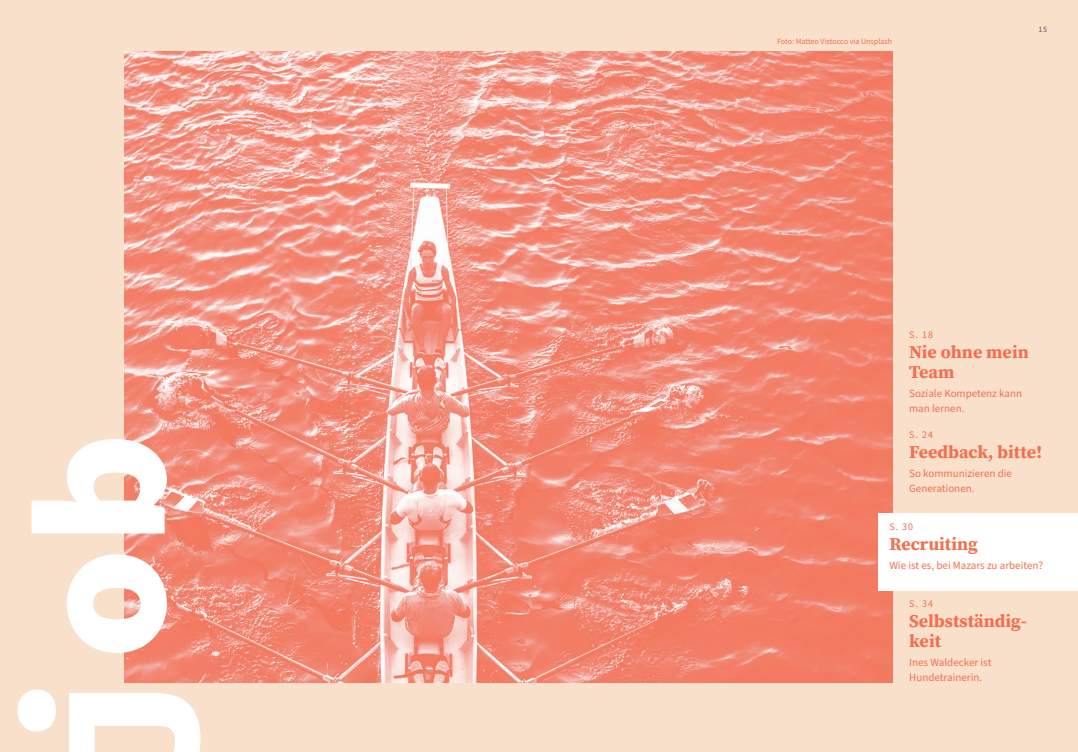
<style>
.page{position:relative;width:1078px;height:752px;background:#fff}
.page>*{position:absolute;margin:0;border:0;box-sizing:border-box;transform-origin:0 0}
.t1{font:191px "Source Code Variable";color:#fff}
.t2{font:18px/20px "Source Serif Variable";color:#f36f4f}
.t3{font:11px/15px "Source Sans Pro";color:#f36f4f}
.t4{font:10px "Source Sans Pro";letter-spacing:.1em;color:#f36f4f}
.t5{font:8px "Source Sans Pro";color:#f36f4f}
.t6{font:8px "Source Sans Pro";color:#57585a}
</style>
<div class="page">
<div style="left:0;top:0;width:1077px;height:751px;background:#f8e0cb"></div>
<img style="left:125px;top:51px;width:766px;height:631px">
<div style="left:877px;top:512px;width:200px;height:78px;background:#fff"></div>
<h1 class="t1" style="left:-38px;top:775px;width:346px;rotate:-90deg">job</h1>
<p class="t5" style="left:777px;top:36px;width:116px">Foto: Matteo Vistocco via Unsplash</p>
<p class="t6" style="left:1038px;top:24px;width:10px">15</p>
<p class="t4" style="left:909px;top:328px;width:25px">S. 18</p>
<h2 class="t2" style="left:909px;top:342px;width:121px">Nie ohne mein<br>Team</h2>
<p class="t3" style="left:909px;top:386px;width:114px">Soziale Kompetenz kann man lernen.</p>
<p class="t4" style="left:909px;top:427px;width:25px">S. 24</p>
<h2 class="t2" style="left:909px;top:441px;width:135px">Feedback, bitte!</h2>
<p class="t3" style="left:909px;top:465px;width:104px">So kommunizieren die<br>Generationen.</p>
<p class="t4" style="left:889px;top:519px;width:25px">S. 30</p>
<h2 class="t2" style="left:889px;top:533px;width:90px">Recruiting</h2>
<p class="t3" style="left:889px;top:557px;width:155px">Wie ist es, bei Mazars zu arbeiten?</p>
<p class="t4" style="left:909px;top:596px;width:25px">S. 34</p>
<h2 class="t2" style="left:909px;top:610px;width:119px">Selbstständig&shy;keit</h2>
<p class="t3" style="left:909px;top:654px;width:84px">Ines Waldecker ist<br>Hundetrainerin.</p>
</div>
